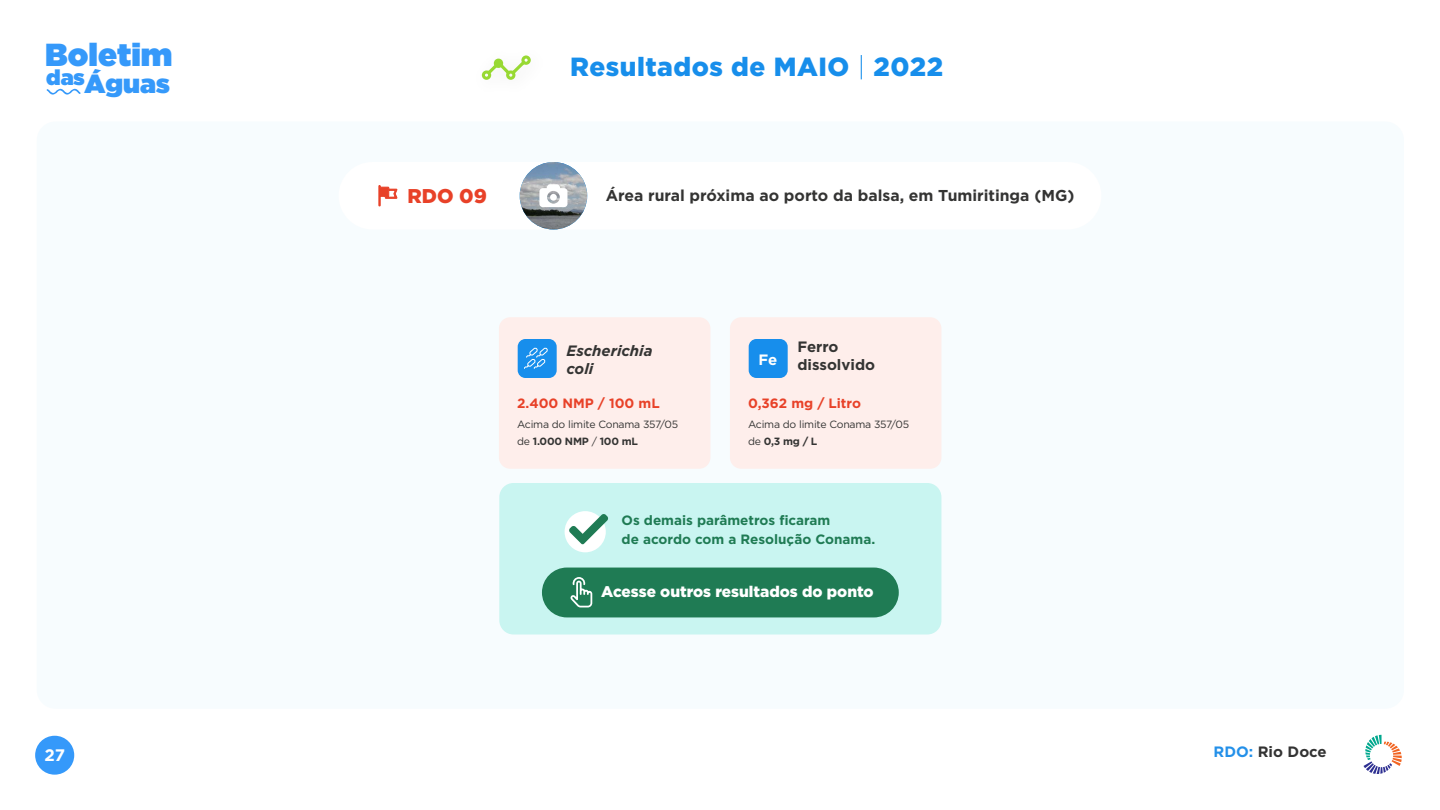
<style>
.page{position:relative;width:1440px;height:810px;background:#fff}
.page>*{position:absolute;margin:0;border:0;box-sizing:border-box;transform-origin:0 0}
.t1{font:900 31.88px "Gotham";color:#3599fa}
.t2{font:900 26.25px "Gotham";letter-spacing:.02em;color:#178eeb}
.t3{font:900 26.25px "Gotham";color:#3599fa}
.t4{font:900 21.45px "Gotham";color:#3599fa}
.t5{font:900 19.95px "Gotham";color:#e84128}
.t6{font:700 16.65px "Gotham";color:#fff}
.t7{font:700 15.75px "Gotham";color:#343433}
.t8{font:900 15.45px "Gotham";color:#fff}
.t9{font:italic 700 15px/18px "Gotham";color:#343433}
.t10{font:700 15px/18px "Gotham";color:#343433}
.t11{font:700 15px "Gotham";color:#333}
.t12{font:700 15px "Gotham";color:#fff}
.t13{font:700 13.5px/18.6px "Gotham";color:#1f7b54}
.t14{font:700 13.5px "Gotham";color:#e84128}
.t15{font:10.5px/16.4px "Gotham";letter-spacing:-.02em;color:#343433}
.s1{font-weight:300}
.s2{font-weight:700}
.s3{color:#2390e9}
</style>
<div class="page">
<div style="left:37px;top:122px;width:1367px;height:587px;background:#f7fcfe;border-radius:19px"></div>
<svg style="left:482px;top:55px;width:49px;height:25px"></svg>
<div style="left:35px;top:736px;width:39px;height:39px;background:#3599fa;border-radius:19px"></div>
<div style="left:499px;top:483px;width:442px;height:151px;background:#c9f5f1;border-radius:14px"></div>
<div style="left:542px;top:568px;width:357px;height:49px;background:#1f7b54;border-radius:25px"></div>
<svg style="left:570px;top:577px;width:22px;height:30px"></svg>
<div style="left:565px;top:511px;width:41px;height:41px;background:#fff;border-radius:50%"></div>
<svg style="left:569px;top:514px;width:39px;height:30px"></svg>
<div style="left:499px;top:317px;width:211px;height:152px;background:#feeeeb;border-radius:11px"></div>
<div style="left:518px;top:339px;width:39px;height:39px;background:#178eec;border-radius:8px"></div>
<svg style="left:524px;top:347px;width:24px;height:22px"></svg>
<div style="left:730px;top:317px;width:211px;height:152px;background:#feeeeb;border-radius:11px"></div>
<div style="left:749px;top:339px;width:39px;height:39px;background:#178eec;border-radius:8px"></div>
<div style="left:339px;top:162px;width:762px;height:68px;background:#fff;border-radius:34px"></div>
<svg style="left:378px;top:185px;width:20px;height:22px"></svg>
<img style="left:520px;top:162px;width:67px;height:68px;border-radius:34px">
<svg style="left:539px;top:184px;width:28px;height:23px"></svg>
<svg style="left:47px;top:89px;width:34px;height:6px"></svg>
<svg style="left:1364px;top:735px;width:38px;height:39px"></svg>
<h1 class="t1" style="left:45px;top:32px;width:129px">Boletim</h1>
<h2 class="t3" style="left:85px;top:65px;width:87px">Águas</h2>
<h3 class="t4" style="left:46px;top:62px;width:40px">das</h3>
<h2 class="t2" style="left:570px;top:52px;width:374px">Resultados de MAIO <span class="s1">|</span> 2022</h2>
<h3 class="t5" style="left:407px;top:184px;width:81px">RDO 09</h3>
<h3 class="t7" style="left:606px;top:185px;width:470px">Área rural próxima ao porto da balsa, em Tumiritinga (MG)</h3>
<h3 class="t9" style="left:566px;top:342px;width:88px">Escherichia coli</h3>
<h3 class="t12" style="left:758px;top:349px;width:20px">Fe</h3>
<h3 class="t10" style="left:797px;top:338px;width:79px">Ferro dissolvido</h3>
<p class="t14" style="left:517px;top:394px;width:144px">2.400 NMP / 100 mL</p>
<p class="t14" style="left:748px;top:394px;width:114px">0,362 mg / Litro</p>
<p class="t15" style="left:517px;top:416px;width:163px">Acima do limite Conama 357/05 de <span class="s2">1.000 NMP</span> / <span class="s2">100 mL</span></p>
<p class="t15" style="left:748px;top:416px;width:163px">Acima do limite Conama 357/05 de <span class="s2">0,3 mg / L</span></p>
<p class="t13" style="left:622px;top:511px;width:255px">Os demais parâmetros ficaram<br>de acordo com a Resolução Conama.</p>
<h3 class="t8" style="left:601px;top:583px;width:274px">Acesse outros resultados do ponto</h3>
<h3 class="t6" style="left:44px;top:744px;width:22px">27</h3>
<h3 class="t11" style="left:1214px;top:742px;width:115px"><span class="s3">RDO:</span> Rio Doce</h3>
</div>
